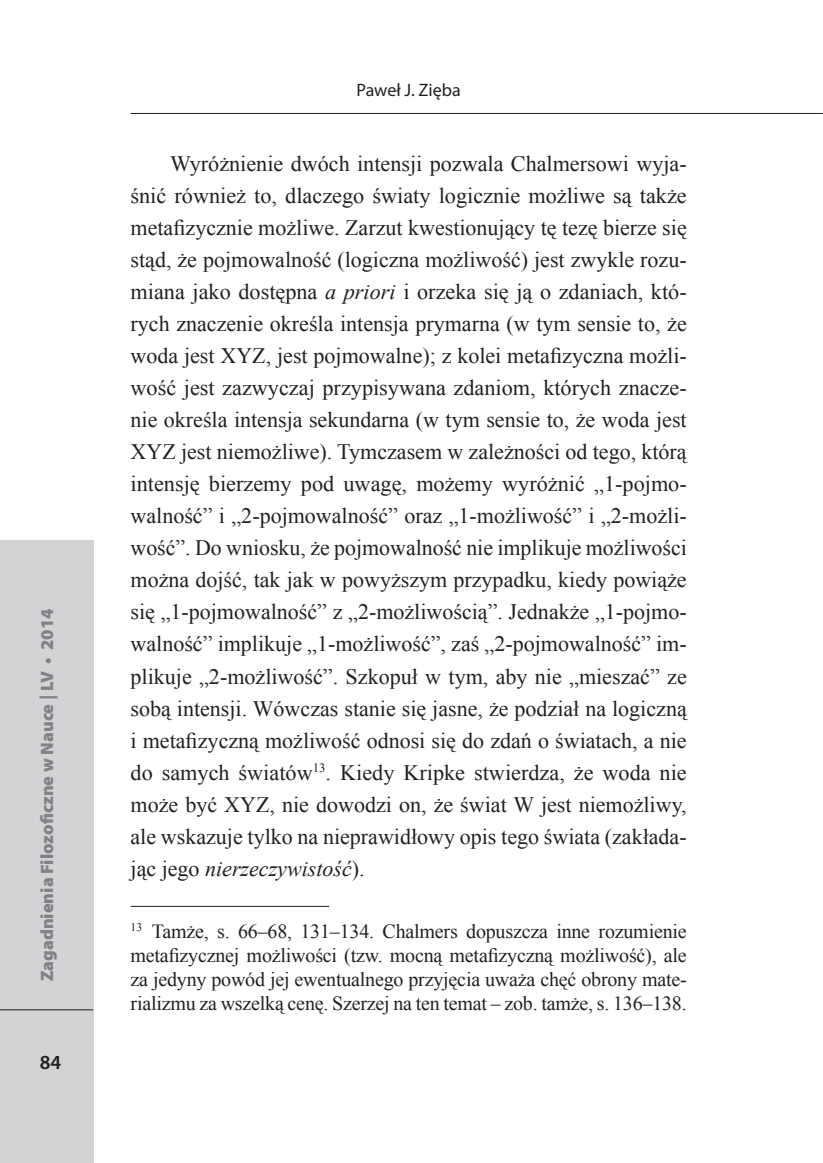
<style>
.page{position:relative;width:823px;height:1163px;background:#fff}
.page>*{position:absolute;margin:0;border:0;box-sizing:border-box;transform-origin:0 0}
.Tekst{font:22px/32px "Times New Roman";color:#231f20;text-align:justify}
.Przypis_dolny{font:20px/24px "Times New Roman";letter-spacing:-.01em;color:#231f20;text-align:justify}
.t1{font:600 20px "Myriad Pro";color:#231f20}
.t2{font:900 18px "Myriad Pro";color:#808285}
.t3{font:18px "Myriad Pro";color:#231f20}
.s1{font-style:italic}
</style>
<div class="page">
<div style="left:0;top:540px;width:93px;height:622px;background:#d1d3d4"></div>
<hr style="left:130px;top:113px;width:692px;height:1px;background:#231f20">
<hr style="left:0;top:1009px;width:93px;height:1px;background:#231f20">
<hr style="left:130px;top:905px;width:199px;height:1px;background:#231f20">
<p class="t2" style="left:35px;top:981px;width:374px;rotate:-90deg">Zagadnienia Filozoficzne w Nauce | LV • 2014</p>
<p class="t1" style="left:40px;top:1049px;width:23px">84</p>
<p class="t3" style="left:356px;top:79px;width:105px">Paweł J. Zięba</p>
<p class="Tekst" style="left:130px;top:147px;width:557px;text-indent:40px">Wyróżnienie dwóch intensji pozwala Chalmersowi wyja&shy;śnić również to, dlaczego światy logicznie możliwe są także metafizycznie możliwe. Zarzut kwestionujący tę tezę bierze się stąd, że pojmowalność (logiczna możliwość) jest zwykle rozu&shy;miana jako dostępna <span class="s1">a priori</span> i orzeka się ją o zdaniach, któ&shy;rych znaczenie określa intensja prymarna (w tym sensie to, że woda jest XYZ, jest pojmowalne); z kolei metafizyczna możli&shy;wość jest zazwyczaj przypisywana zdaniom, których znacze&shy;nie określa intensja sekundarna (w tym sensie to, że woda jest XYZ jest niemożliwe). Tymczasem w zależności od tego, którą intensję bierzemy pod uwagę, możemy wyróżnić „1-pojmo&shy;walność” i „2-pojmowalność” oraz „1-możliwość” i „2-możli&shy;wość”. Do wniosku, że pojmowalność nie implikuje możliwości można dojść, tak jak w powyższym przypadku, kiedy powiąże się „1-pojmowalność” z „2-możliwością”. Jednakże „1-pojmo&shy;walność” implikuje „1-możliwość”, zaś „2-pojmowalność” im&shy;plikuje „2-możliwość”. Szkopuł w tym, aby nie „mieszać” ze sobą intensji. Wówczas stanie się jasne, że podział na logiczną i metafizyczną możliwość odnosi się do zdań o światach, a nie do samych światów<sup>13</sup>. Kiedy Kripke stwierdza, że woda nie może być XYZ, nie dowodzi on, że świat W jest niemożliwy, ale wskazuje tylko na nieprawidłowy opis tego świata (zakłada&shy;jąc jego <span class="s1">nierzeczywistość</span>).</p>
<p class="Przypis_dolny" style="left:130px;top:918px;width:557px"><sup>13</sup> Tamże, s. 66–68, 131–134. Chalmers dopuszcza inne rozumienie metafizycznej możliwości (tzw. mocną metafizyczną możliwość), ale za jedyny powód jej ewentualnego przyjęcia uważa chęć obrony mate&shy;rializmu za wszelką cenę. Szerzej na ten temat – zob. tamże, s. 136–138.</p>
</div>
